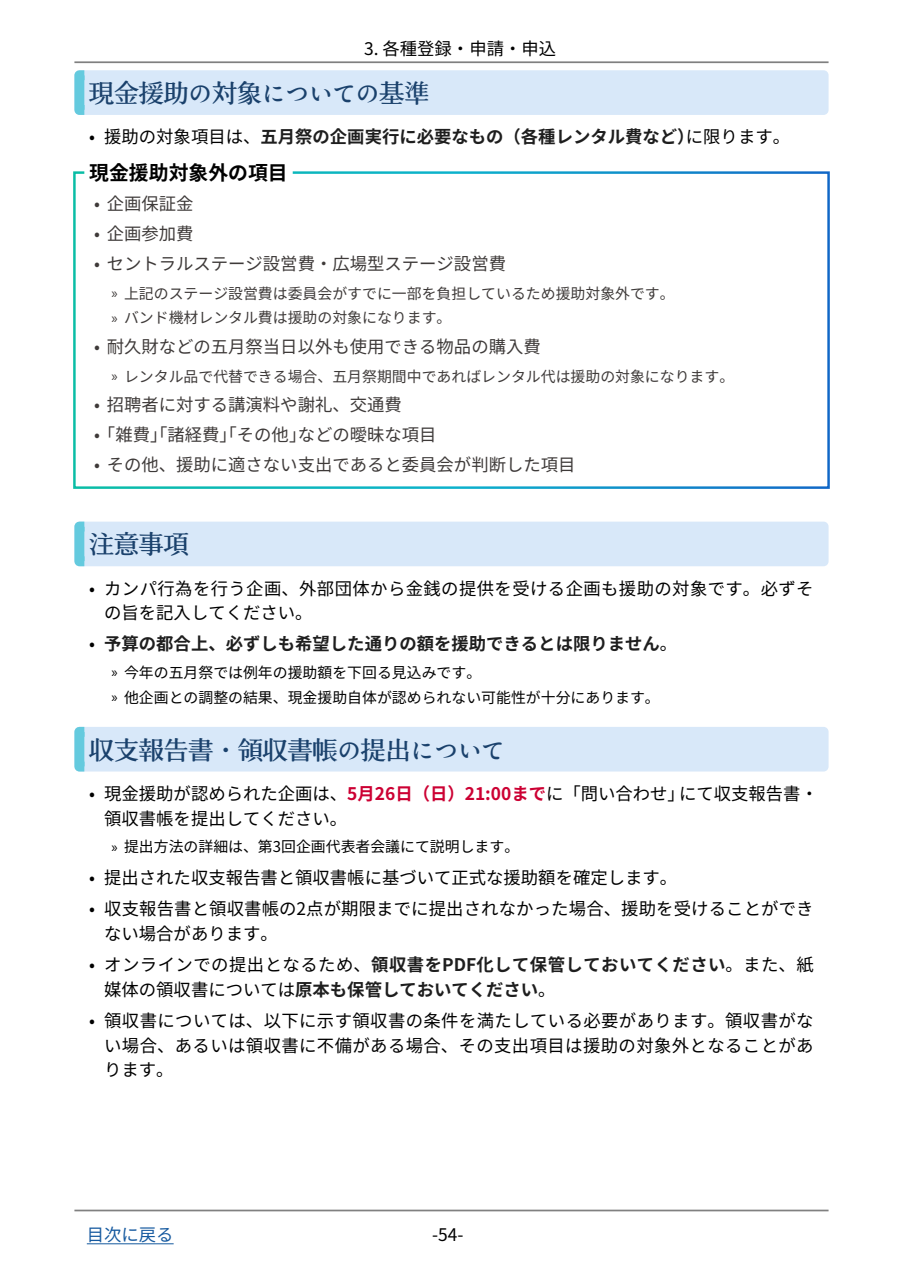
<style>
.page{position:relative;width:903px;height:1275px;background:#fff}
.page>*{position:absolute;margin:0;border:0;box-sizing:border-box;transform-origin:0 0}
.t1{font:24.85px "Kinuta Kinuta Mincho Std N B";color:#1a416c}
.t2{font:700 19.78px "Source Han Sans JP";color:#000}
.t3{font:17.32px/31px "Source Han Sans JP";letter-spacing:.01em;color:#000}
.t4{font:17.32px/29.8px "Source Han Sans JP";color:#3e3a39}
.t5{font:700 17.32px/31px "Source Han Sans JP";color:#1e1e1e}
.t6{font:17.32px "Source Han Sans JP";color:#15599f}
.t7{font:14.88px/24.8px "Source Han Sans JP";color:#3e3a39}
.t8{font:14.88px/24.8px "Source Han Sans JP";color:#000}
.s1{font-family:"Ten Mincho Antique";font-size:23.62px}
.s2{font-weight:400;color:#000}
.s3{font-family:"Myriad Pro"}
.s4{font-weight:700;color:#c03}
.s5{font-weight:700;color:#1e1e1e}
</style>
<div class="page">
<hr style="left:74px;top:61px;width:754px;height:2px;background:#000">
<hr style="left:74px;top:1210px;width:754px;height:1px;background:#000">
<hr style="left:87px;top:1243px;width:87px;height:1px;background:#15599f">
<div style="left:74px;top:70px;width:754px;height:45px;background:#d8e8f9;border-radius:5px"></div>
<div style="left:74px;top:75px;width:10px;height:35px;background:#64cade"></div>
<div style="left:74px;top:522px;width:754px;height:44px;background:#d8e8f9;border-radius:5px"></div>
<div style="left:74px;top:527px;width:10px;height:34px;background:#64cade"></div>
<div style="left:74px;top:727px;width:754px;height:44px;background:#d8e8f9;border-radius:5px"></div>
<div style="left:74px;top:732px;width:10px;height:35px;background:#64cade"></div>
<p class="t3" style="left:364px;top:34px;width:193px">3. 各種登録・申請・申込</p>
<h1 class="t1" style="left:89px;top:78px;width:341px">現金援助<span class="s1">の</span>対象<span class="s1">についての</span>基準</h1>
<p class="t5" style="left:104px;top:122px;width:592px"><span class="s2">援助の対象項目は、</span>五月祭の企画実行に必要なもの（各種レンタル費など）</p>
<p class="t3" style="left:686px;top:122px;width:106px">に限ります。</p>
<p class="t3" style="left:89px;top:122px;width:7px">•</p>
<p class="t2" style="left:89px;top:162px;width:200px">現金援助対象外の項目</p>
<p class="t4" style="left:94px;top:189px;width:101px">• 企画保証金</p>
<p class="t4" style="left:94px;top:219px;width:101px">• 企画参加費</p>
<p class="t4" style="left:94px;top:249px;width:413px">• セントラルステージ設営費・広場型ステージ設営費</p>
<p class="t7" style="left:112px;top:281px;width:565px"><span class="s3">»</span> 上記のステージ設営費は委員会がすでに一部を負担しているため援助対象外です。<span class="s3">»</span> バンド機材レンタル費は援助の対象になります。</p>
<p class="t4" style="left:94px;top:332px;width:448px">• 耐久財などの五月祭当日以外も使用できる物品の購入費</p>
<p class="t7" style="left:112px;top:364px;width:624px"><span class="s3">»</span> レンタル品で代替できる場合、五月祭期間中であればレンタル代は援助の対象になります。</p>
<p class="t4" style="left:298px;top:390px;width:140px;text-indent:-203px">• 招聘者に対する講演料や謝礼、交通費<br>などの曖昧な項目</p>
<p class="t4" style="left:94px;top:420px;width:214px">•「雑費」「諸経費」「その他」</p>
<p class="t4" style="left:94px;top:450px;width:483px">• その他、援助に適さない支出であると委員会が判断した項目</p>
<h1 class="t1" style="left:89px;top:529px;width:101px">注意事項</h1>
<p class="t3" style="left:104px;top:573px;width:711px">カンパ行為を行う企画、外部団体から金銭の提供を受ける企画も援助の対象です。必ずそ</p>
<p class="t3" style="left:89px;top:573px;width:7px">•</p>
<p class="t3" style="left:89px;top:629px;width:7px">•</p>
<p class="t5" style="left:104px;top:598px;width:574px"><span class="s2">の旨を記入してください。<br></span>予算の都合上、必ずしも希望した通りの額を援助できるとは限りません<span class="s2">。</span></p>
<p class="t8" style="left:112px;top:660px;width:550px"><span class="s3">»</span> 今年の五月祭では例年の援助額を下回る見込みです。<br><span class="s3">»</span> 他企画との調整の結果、現金援助自体が認められない可能性が十分にあります。</p>
<h1 class="t1" style="left:89px;top:734px;width:417px">収支報告書・領収書帳<span class="s1">の</span>提出<span class="s1">について</span></h1>
<p class="t3" style="left:89px;top:778px;width:7px">•</p>
<p class="t3" style="left:89px;top:863px;width:7px">•</p>
<p class="t3" style="left:89px;top:894px;width:7px">•</p>
<p class="t3" style="left:89px;top:949px;width:7px">•</p>
<p class="t3" style="left:89px;top:1005px;width:7px">•</p>
<p class="t3" style="left:104px;top:778px;width:582px">現金援助が認められた企画は、<span class="s4">月5 26日（日）21:00まで</span>に「問い合わせ」</p>
<p class="t3" style="left:679px;top:778px;width:140px">にて収支報告書・</p>
<p class="t3" style="left:104px;top:803px;width:245px">領収書帳を提出してください。</p>
<p class="t8" style="left:112px;top:835px;width:409px"><span class="s3">»</span> 提出方法の詳細は、第3回企画代表者会議にて説明します。</p>
<p class="t3" style="left:104px;top:863px;width:574px">提出された収支報告書と領収書帳に基づいて正式な援助額を確定します。</p>
<p class="t3" style="left:104px;top:894px;width:711px">収支報告書と領収書帳の2点が期限までに提出されなかった場合、援助を受けることができ</p>
<p class="t3" style="left:104px;top:918px;width:711px">ない場合があります。<br>オンラインでの提出となるため、<span class="s5">領収書をPDF化して保管しておいてください</span>。また、紙</p>
<p class="t3" style="left:104px;top:974px;width:711px">媒体の領収書については<span class="s5">原本も保管しておいてください</span>。<br>領収書については、以下に示す領収書の条件を満たしている必要があります。領収書がな</p>
<p class="t3" style="left:104px;top:1033px;width:711px;line-height:24.8px">い場合、あるいは領収書に不備がある場合、その支出項目は援助の対象外となることがあります。</p>
<p class="t6" style="left:87px;top:1225px;width:88px">目次に戻る</p>
<p class="t3" style="left:432px;top:1220px;width:33px">-54-</p>
</div>
